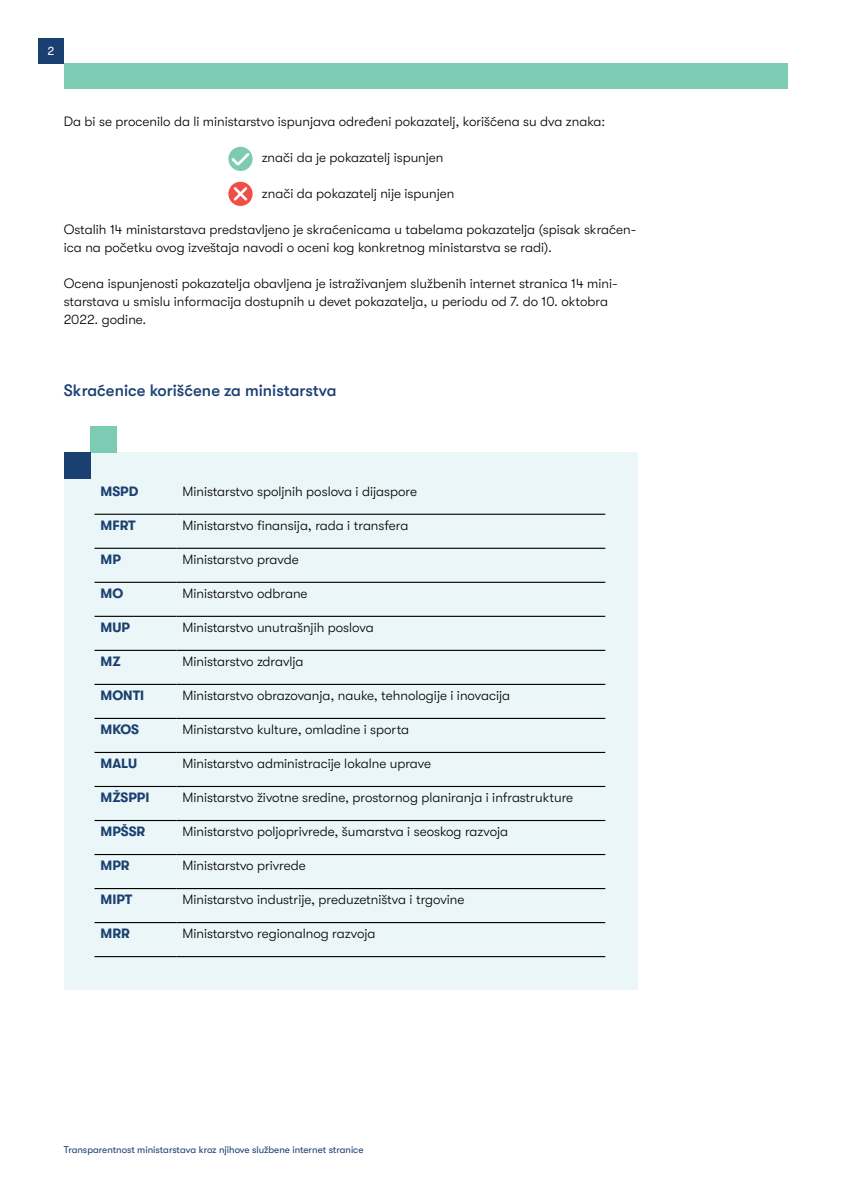
<style>
.page{position:relative;width:864px;height:1191px;background:#fff}
.page>*{position:absolute;margin:0;border:0;box-sizing:border-box;transform-origin:0 0}
.t1{font:500 16.5px "GT Walsheim Pro";color:#1a3f71}
.t2{font:300 13.5px/18px "GT Walsheim Pro";color:#000}
.t3{font:700 13.5px "GT Walsheim Pro";color:#1a3f71}
.t4{font:12px "GT Walsheim Pro";color:#fff}
.t5{font:9.75px "GT Walsheim Pro";color:#1a3f71}
</style>
<div class="page">
<div style="left:64px;top:63px;width:723px;height:26px;background:#7ecbb3"></div>
<div style="left:38px;top:38px;width:26px;height:25px;background:#1a3f71"></div>
<svg style="left:227px;top:146px;width:27px;height:26px"></svg>
<div style="left:226px;top:144px;width:29px;height:30px;border:2px solid #fff;border-radius:50%"></div>
<svg style="left:231px;top:153px;width:18px;height:12px"></svg>
<svg style="left:227px;top:180px;width:27px;height:27px"></svg>
<div style="left:226px;top:179px;width:29px;height:29px;border:2px solid #fff;border-radius:50%"></div>
<svg style="left:233px;top:187px;width:14px;height:14px"></svg>
<div style="left:64px;top:452px;width:573px;height:538px;background:#eaf6f7"></div>
<div style="left:90px;top:426px;width:27px;height:26px;background:#7ecbb3"></div>
<div style="left:64px;top:452px;width:26px;height:27px;background:#1a3f71"></div>
<hr style="left:94px;top:514px;width:82px;height:1px;background:#000">
<hr style="left:176px;top:514px;width:429px;height:1px;background:#000">
<hr style="left:94px;top:548px;width:82px;height:1px;background:#000">
<hr style="left:176px;top:548px;width:429px;height:1px;background:#000">
<hr style="left:94px;top:582px;width:82px;height:1px;background:#000">
<hr style="left:176px;top:582px;width:429px;height:1px;background:#000">
<hr style="left:94px;top:616px;width:82px;height:1px;background:#000">
<hr style="left:176px;top:616px;width:429px;height:1px;background:#000">
<hr style="left:94px;top:650px;width:82px;height:1px;background:#000">
<hr style="left:176px;top:650px;width:429px;height:1px;background:#000">
<hr style="left:94px;top:684px;width:82px;height:1px;background:#000">
<hr style="left:176px;top:684px;width:429px;height:1px;background:#000">
<hr style="left:94px;top:718px;width:82px;height:1px;background:#000">
<hr style="left:176px;top:718px;width:429px;height:1px;background:#000">
<hr style="left:94px;top:752px;width:82px;height:1px;background:#000">
<hr style="left:176px;top:752px;width:429px;height:1px;background:#000">
<hr style="left:94px;top:786px;width:82px;height:1px;background:#000">
<hr style="left:176px;top:786px;width:429px;height:1px;background:#000">
<hr style="left:94px;top:820px;width:82px;height:1px;background:#000">
<hr style="left:176px;top:820px;width:429px;height:1px;background:#000">
<hr style="left:94px;top:854px;width:82px;height:1px;background:#000">
<hr style="left:176px;top:854px;width:429px;height:1px;background:#000">
<hr style="left:94px;top:888px;width:82px;height:1px;background:#000">
<hr style="left:176px;top:888px;width:429px;height:1px;background:#000">
<hr style="left:94px;top:922px;width:82px;height:1px;background:#000">
<hr style="left:176px;top:922px;width:429px;height:1px;background:#000">
<hr style="left:94px;top:956px;width:82px;height:1px;background:#000">
<hr style="left:176px;top:956px;width:429px;height:1px;background:#000">
<p class="t4" style="left:48px;top:44px;width:8px">2</p>
<p class="t2" style="left:64px;top:112px;width:542px">Da bi se procenilo da li ministarstvo ispunjava određeni pokazatelj, korišćena su dva znaka:</p>
<p class="t2" style="left:261px;top:148px;width:183px">znači da je pokazatelj ispunjen</p>
<p class="t2" style="left:262px;top:184px;width:194px">znači da pokazatelj nije ispunjen</p>
<p class="t2" style="left:64px;top:220px;width:573px">Ostalih 14 ministarstava predstavljeno je skraćenicama u tabelama pokazatelja (spisak skraćen&shy;ica na početku ovog izveštaja navodi o oceni kog konkretnog ministarstva se radi).</p>
<p class="t2" style="left:64px;top:274px;width:555px">Ocena ispunjenosti pokazatelja obavljena je istraživanjem službenih internet stranica 14 mini&shy;starstava u smislu informacija dostupnih u devet pokazatelja, u periodu od 7. do 10. oktobra<br>2022. godine.</p>
<p class="t1" style="left:64px;top:381px;width:274px">Skraćenice korišćene za ministarstva</p>
<p class="t3" style="left:100px;top:483px;width:39px">MSPD</p>
<p class="t2" style="left:182px;top:482px;width:236px">Ministarstvo spoljnih poslova i dijaspore</p>
<p class="t3" style="left:100px;top:517px;width:37px">MFRT</p>
<p class="t2" style="left:182px;top:516px;width:227px">Ministarstvo finansija, rada i transfera</p>
<p class="t3" style="left:100px;top:551px;width:22px">MP</p>
<p class="t2" style="left:182px;top:550px;width:118px">Ministarstvo pravde</p>
<p class="t3" style="left:100px;top:585px;width:24px">MO</p>
<p class="t2" style="left:182px;top:584px;width:127px">Ministarstvo odbrane</p>
<p class="t3" style="left:100px;top:619px;width:31px">MUP</p>
<p class="t2" style="left:182px;top:618px;width:193px">Ministarstvo unutrašnjih poslova</p>
<p class="t3" style="left:100px;top:653px;width:22px">MZ</p>
<p class="t2" style="left:182px;top:652px;width:123px">Ministarstvo zdravlja</p>
<p class="t3" style="left:100px;top:687px;width:45px">MONTI</p>
<p class="t2" style="left:182px;top:686px;width:329px">Ministarstvo obrazovanja, nauke, tehnologije i inovacija</p>
<p class="t3" style="left:100px;top:721px;width:40px">MKOS</p>
<p class="t2" style="left:182px;top:720px;width:228px">Ministarstvo kulture, omladine i sporta</p>
<p class="t3" style="left:100px;top:755px;width:38px">MALU</p>
<p class="t2" style="left:182px;top:754px;width:250px">Ministarstvo administracije lokalne uprave</p>
<p class="t3" style="left:100px;top:789px;width:50px">MŽSPPI</p>
<p class="t2" style="left:182px;top:788px;width:392px">Ministarstvo životne sredine, prostornog planiranja i infrastrukture</p>
<p class="t3" style="left:100px;top:823px;width:46px">MPŠSR</p>
<p class="t2" style="left:182px;top:822px;width:327px">Ministarstvo poljoprivrede, šumarstva i seoskog razvoja</p>
<p class="t3" style="left:100px;top:858px;width:31px">MPR</p>
<p class="t2" style="left:182px;top:856px;width:125px">Ministarstvo privrede</p>
<p class="t3" style="left:100px;top:892px;width:33px">MIPT</p>
<p class="t2" style="left:182px;top:890px;width:283px">Ministarstvo industrije, preduzetništva i trgovine</p>
<p class="t3" style="left:100px;top:926px;width:31px">MRR</p>
<p class="t2" style="left:182px;top:924px;width:194px">Ministarstvo regionalnog razvoja</p>
<p class="t5" style="left:64px;top:1144px;width:301px">Transparentnost ministarstava kroz njihove službene internet stranice</p>
</div>
